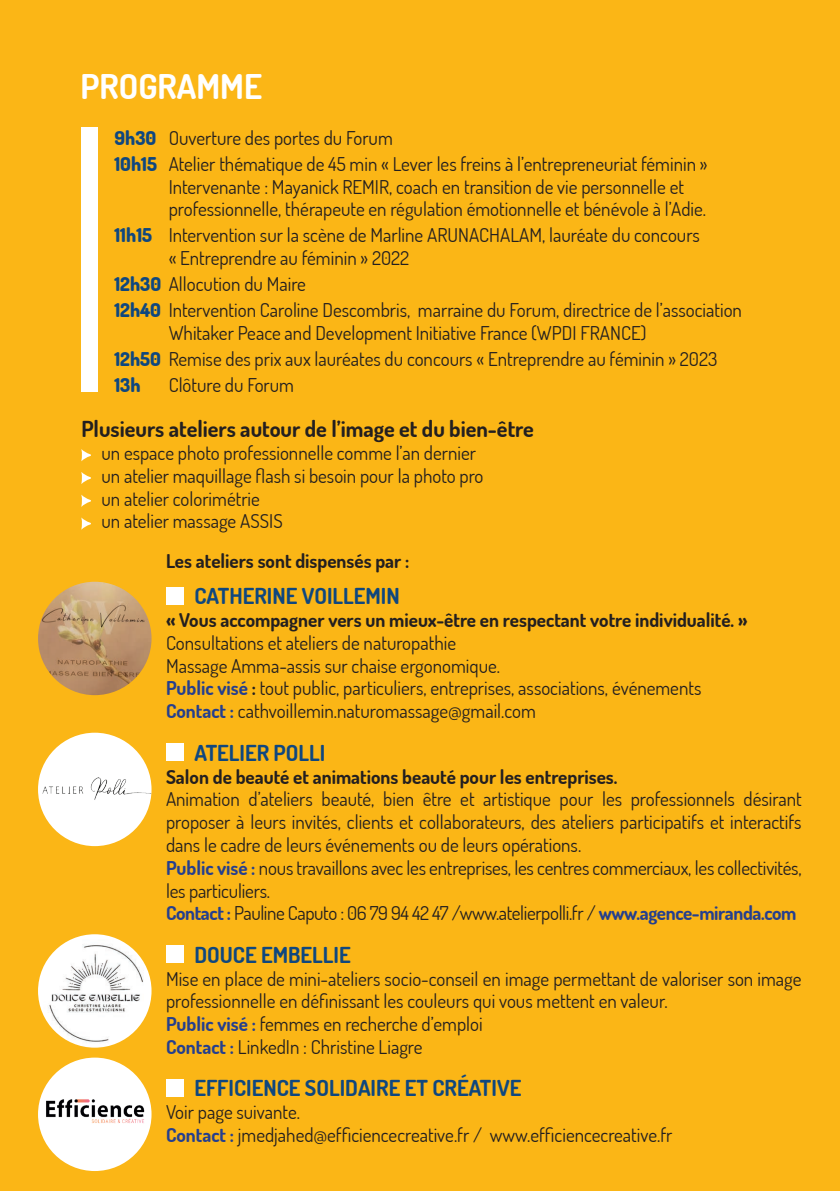
<style>
.page{position:relative;width:840px;height:1191px;background:#fff}
.page>*{position:absolute;margin:0;border:0;box-sizing:border-box;transform-origin:0 0}
.t1{font:700 34px "Dosis";color:#fff}
.t2{font:700 22px "Dosis";color:#0f477f}
.t3{font:700 22px "Dosis";color:#231f20}
.t4{font:19px/22.8px "Dosis";color:#231f20}
.t5{font:700 19px "Dosis";color:#231f20}
.t6{font:19px "Dosis";letter-spacing:-.02em;color:#231f20}
.t7{font:800 19px "Dosis";color:#0f477f}
.s1{font-weight:800;color:#0f477f}
.s2{font-weight:700;color:#253f8e}
.s3{font-weight:700}
</style>
<div class="page">
<div style="left:0;top:0;width:839px;height:1191px;background:#fbb616"></div>
<div style="left:166px;top:587px;width:17px;height:17px;background:#fff"></div>
<div style="left:166px;top:743px;width:17px;height:17px;background:#fff"></div>
<div style="left:166px;top:945px;width:17px;height:17px;background:#fff"></div>
<div style="left:166px;top:1079px;width:17px;height:17px;background:#fff"></div>
<div style="left:81px;top:128px;width:16px;height:264px;background:#fff"></div>
<svg style="left:81px;top:449px;width:10px;height:12px"></svg>
<svg style="left:81px;top:472px;width:10px;height:12px"></svg>
<svg style="left:81px;top:494px;width:10px;height:13px"></svg>
<svg style="left:81px;top:517px;width:10px;height:13px"></svg>
<img style="left:38px;top:582px;width:113px;height:113px;border-radius:57px">
<div style="left:38px;top:732px;width:113px;height:114px;background:#fff;border-radius:50%"></div>
<img style="left:38px;top:772px;width:113px;height:31px">
<img style="left:38px;top:934px;width:113px;height:113px;border-radius:57px">
<div style="left:38px;top:1057px;width:113px;height:114px;background:#fff;border-radius:50%"></div>
<img style="left:46px;top:1099px;width:99px;height:25px">
<p class="t1" style="left:81px;top:63px;width:183px">PROGRAMME</p>
<p class="t4" style="left:114px;top:126px;width:280px"><span class="s1">9h30</span> Ouverture des portes du Forum</p>
<p class="t4" style="left:114px;top:152px;width:594px"><span class="s1">10h15</span> Atelier thématique de 45 min « Lever les freins à l’entrepreneuriat féminin »</p>
<p class="t4" style="left:168px;top:174px;width:538px">Intervenante : Mayanick REMIR, coach en transition de vie personnelle et professionnelle, thérapeute en régulation émotionnelle et bénévole à l’Adie.</p>
<p class="t4" style="left:168px;top:223px;width:532px;text-indent:-54px"><span class="s1">11h15</span> Intervention sur la scène de Marline ARUNACHALAM, lauréate du concours « Entreprendre au féminin » 2022</p>
<p class="t4" style="left:114px;top:272px;width:193px"><span class="s1">12h30</span> Allocution du Maire</p>
<p class="t4" style="left:168px;top:298px;width:574px;text-indent:-54px"><span class="s1">12h40</span> Intervention Caroline Descombris, marraine du Forum, directrice de l’association<br>Whitaker Peace and Development Initiative France (WPDI FRANCE)</p>
<p class="t4" style="left:114px;top:347px;width:604px"><span class="s1">12h50</span> Remise des prix aux lauréates du concours « Entreprendre au féminin » 2023</p>
<p class="t7" style="left:114px;top:372px;width:28px">13h</p>
<p class="t4" style="left:169px;top:373px;width:127px">Clôture du Forum</p>
<p class="t3" style="left:81px;top:414px;width:454px">Plusieurs ateliers autour de l’image et du bien-être</p>
<p class="t4" style="left:101px;top:441px;width:376px">un espace photo professionnelle comme l’an dernier</p>
<p class="t4" style="left:101px;top:463px;width:383px">un atelier maquillage flash si besoin pour la photo pro</p>
<p class="t4" style="left:101px;top:486px;width:160px">un atelier colorimétrie</p>
<p class="t4" style="left:101px;top:509px;width:183px">un atelier massage ASSIS</p>
<p class="t5" style="left:166px;top:548px;width:245px">Les ateliers sont dispensés par :</p>
<p class="t2" style="left:194px;top:581px;width:207px">CATHERINE VOILLEMIN</p>
<p class="t5" style="left:166px;top:607px;width:582px">« Vous accompagner vers un mieux-être en respectant votre individualité. »</p>
<p class="t4" style="left:166px;top:630px;width:291px">Consultations et ateliers de naturopathie</p>
<p class="t4" style="left:166px;top:653px;width:335px">Massage Amma-assis sur chaise ergonomique.</p>
<p class="t4" style="left:166px;top:676px;width:536px"><span class="s2">Public visé</span> <span class="s3">:</span> tout public, particuliers, entreprises, associations, événements</p>
<p class="t4" style="left:166px;top:699px;width:371px"><span class="s2">Contact :</span> cathvoillemin.naturomassage@gmail.com</p>
<p class="t2" style="left:194px;top:737px;width:132px">ATELIER POLLI</p>
<p class="t5" style="left:166px;top:763px;width:453px">Salon de beauté et animations beauté pour les entreprises.</p>
<p class="t4" style="left:166px;top:787px;width:636px;text-align:justify">Animation d’ateliers beauté, bien être et artistique pour les professionnels désirant proposer à leurs invités, clients et collaborateurs, des ateliers participatifs et interactifs dans le cadre de leurs événements ou de leurs opérations.</p>
<p class="t4" style="left:166px;top:855px;width:637px"><span class="s2">Public visé :</span> nous travaillons avec les entreprises, les centres commerciaux, les collectivités, les particuliers.</p>
<p class="t6" style="left:166px;top:900px;width:631px"><span class="s2">Contact :</span> Pauline Caputo : 06 79 94 42 47 /www.atelierpolli.fr / <span class="s2">www.agence-miranda.com</span></p>
<p class="t2" style="left:194px;top:939px;width:158px">DOUCE EMBELLIE</p>
<p class="t4" style="left:166px;top:966px;width:636px">Mise en place de mini-ateliers socio-conseil en image permettant de valoriser son image professionnelle en définissant les couleurs qui vous mettent en valeur.</p>
<p class="t4" style="left:166px;top:1012px;width:318px"><span class="s2">Public visé :</span> femmes en recherche d’emploi</p>
<p class="t4" style="left:166px;top:1034px;width:258px"><span class="s2">Contact :</span> LinkedIn : Christine Liagre</p>
<p class="t2" style="left:194px;top:1073px;width:328px">EFFICIENCE SOLIDAIRE ET CRÉATIVE</p>
<p class="t4" style="left:166px;top:1100px;width:135px">Voir page suivante.</p>
<p class="t4" style="left:166px;top:1122px;width:507px"><span class="s2">Contact :</span> jmedjahed@efficiencecreative.fr / www.efficiencecreative.fr</p>
</div>
